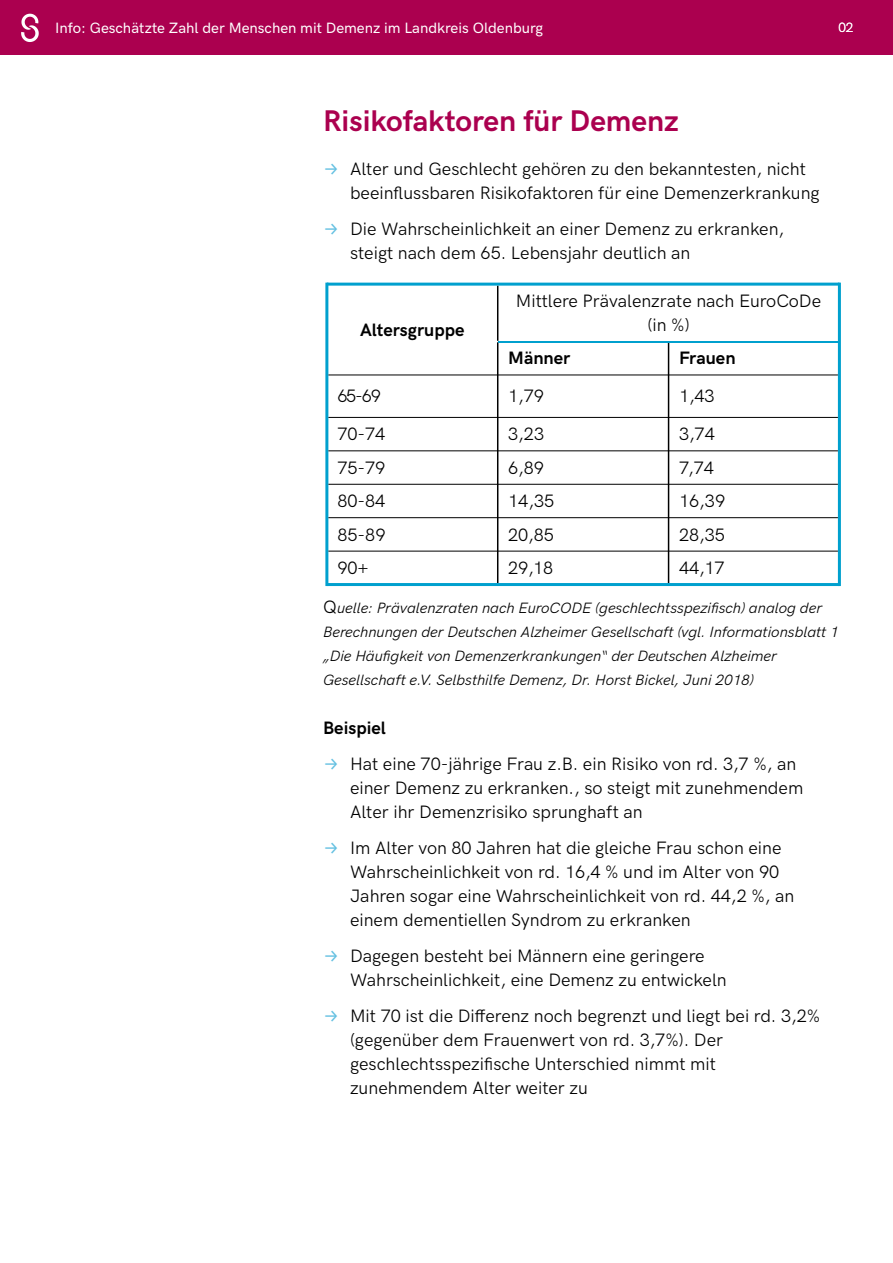
<style>
.page{position:relative;width:893px;height:1263px;background:#fff}
.page>*{position:absolute;margin:0;border:0;box-sizing:border-box;transform-origin:0 0}
.t1{font:700 30px "HK Grotesk";color:#ab004f}
.t2{font:18px/24px "HK Grotesk";color:#000}
.t3{font:700 18px "HK Grotesk";color:#000}
.t4{font:italic 15px/24px "HK Grotesk";color:#000}
.t5{font:500 15px "HK Grotesk";color:#fff}
.t6{font:13.5px "HK Grotesk";color:#fff}
.s1{font-family:"Fira Sans";color:#63c0e1}
.s2{font-style:normal;font-size:18px}
</style>
<div class="page">
<div style="left:0;top:0;width:893px;height:55px;background:#ab004f"></div>
<svg style="left:21px;top:14px;width:18px;height:28px"></svg>
<hr style="left:497px;top:342px;width:1px;height:241px;background:#000">
<hr style="left:668px;top:342px;width:1px;height:241px;background:#000">
<hr style="left:838px;top:283px;width:3px;height:303px;background:#00a0ce">
<hr style="left:325px;top:283px;width:3px;height:303px;background:#00a0ce">
<hr style="left:497px;top:286px;width:1px;height:55px;background:#000">
<hr style="left:327px;top:583px;width:512px;height:3px;background:#00a0ce">
<hr style="left:327px;top:283px;width:512px;height:3px;background:#00a0ce">
<hr style="left:498px;top:341px;width:341px;height:1px;background:#00a0ce">
<hr style="left:328px;top:375px;width:510px;height:1px;background:#000">
<hr style="left:328px;top:417px;width:510px;height:1px;background:#000">
<hr style="left:328px;top:450px;width:510px;height:1px;background:#000">
<hr style="left:328px;top:484px;width:510px;height:1px;background:#000">
<hr style="left:328px;top:517px;width:510px;height:1px;background:#000">
<hr style="left:328px;top:551px;width:510px;height:1px;background:#000">
<p class="t5" style="left:55px;top:22px;width:489px">Info: Geschätzte Zahl der Menschen mit Demenz im Landkreis Oldenburg</p>
<p class="t6" style="left:838px;top:23px;width:17px">02</p>
<h1 class="t1" style="left:323px;top:110px;width:357px">Risikofaktoren für Demenz</h1>
<p class="t2" style="left:350px;top:159px;width:471px;text-indent:-27px"><span class="s1">→</span> Alter und Geschlecht gehören zu den bekanntesten, nicht beeinflussbaren Risikofaktoren für eine Demenzerkrankung</p>
<p class="t2" style="left:350px;top:219px;width:436px;text-indent:-27px"><span class="s1">→</span> Die Wahrscheinlichkeit an einer Demenz zu erkranken, steigt nach dem 65. Lebensjahr deutlich an</p>
<p class="t3" style="left:360px;top:323px;width:106px">Altersgruppe</p>
<p class="t2" style="left:516px;top:291px;width:307px;text-align:center">Mittlere Prävalenzrate nach EuroCoDe (in %)</p>
<p class="t3" style="left:508px;top:352px;width:64px">Männer</p>
<p class="t3" style="left:679px;top:352px;width:58px">Frauen</p>
<p class="t2" style="left:337px;top:387px;width:45px">65-69</p>
<p class="t2" style="left:508px;top:387px;width:37px">1,79</p>
<p class="t2" style="left:679px;top:387px;width:37px">1,43</p>
<p class="t2" style="left:337px;top:425px;width:49px">70-74</p>
<p class="t2" style="left:508px;top:425px;width:37px">3,23</p>
<p class="t2" style="left:679px;top:425px;width:37px">3,74</p>
<p class="t2" style="left:337px;top:458px;width:49px">75-79</p>
<p class="t2" style="left:508px;top:458px;width:37px">6,89</p>
<p class="t2" style="left:679px;top:458px;width:36px">7,74</p>
<p class="t2" style="left:337px;top:492px;width:50px">80-84</p>
<p class="t2" style="left:508px;top:492px;width:48px">14,35</p>
<p class="t2" style="left:679px;top:492px;width:48px">16,39</p>
<p class="t2" style="left:337px;top:525px;width:50px">85-89</p>
<p class="t2" style="left:508px;top:525px;width:47px">20,85</p>
<p class="t2" style="left:679px;top:525px;width:47px">28,35</p>
<p class="t2" style="left:337px;top:558px;width:33px">90+</p>
<p class="t2" style="left:508px;top:558px;width:47px">29,18</p>
<p class="t2" style="left:679px;top:558px;width:47px">44,17</p>
<p class="t4" style="left:323px;top:598px;width:517px"><span class="s2">Q</span>uelle: Prävalenzraten nach EuroCODE (geschlechtsspezifisch) analog der Berechnungen der Deutschen Alzheimer Gesellschaft (vgl. Informationsblatt 1 „Die Häufigkeit von Demenzerkrankungen“ der Deutschen Alzheimer Gesellschaft e.V. Selbsthilfe Demenz, Dr. Horst Bickel, Juni 2018)</p>
<p class="t3" style="left:323px;top:722px;width:64px">Beispiel</p>
<p class="t2" style="left:350px;top:755px;width:455px;text-indent:-27px"><span class="s1">→</span> Hat eine 70-jährige Frau z.B. ein Risiko von rd. 3,7 %, an einer Demenz zu erkranken., so steigt mit zunehmendem<br>Alter ihr Demenzrisiko sprunghaft an</p>
<p class="t2" style="left:350px;top:839px;width:446px;text-indent:-27px"><span class="s1">→</span> Im Alter von 80 Jahren hat die gleiche Frau schon eine Wahrscheinlichkeit von rd. 16,4 % und im Alter von 90<br>Jahren sogar eine Wahrscheinlichkeit von rd. 44,2 %, an einem dementiellen Syndrom zu erkranken</p>
<p class="t2" style="left:350px;top:947px;width:378px;text-indent:-27px"><span class="s1">→</span> Dagegen besteht bei Männern eine geringere<br>Wahrscheinlichkeit, eine Demenz zu entwickeln</p>
<p class="t2" style="left:350px;top:1007px;width:472px;text-indent:-27px"><span class="s1">→</span> Mit 70 ist die Differenz noch begrenzt und liegt bei rd. 3,2% (gegenüber dem Frauenwert von rd. 3,7%). Der geschlechtsspezifische Unterschied nimmt mit zunehmendem Alter weiter zu</p>
</div>
